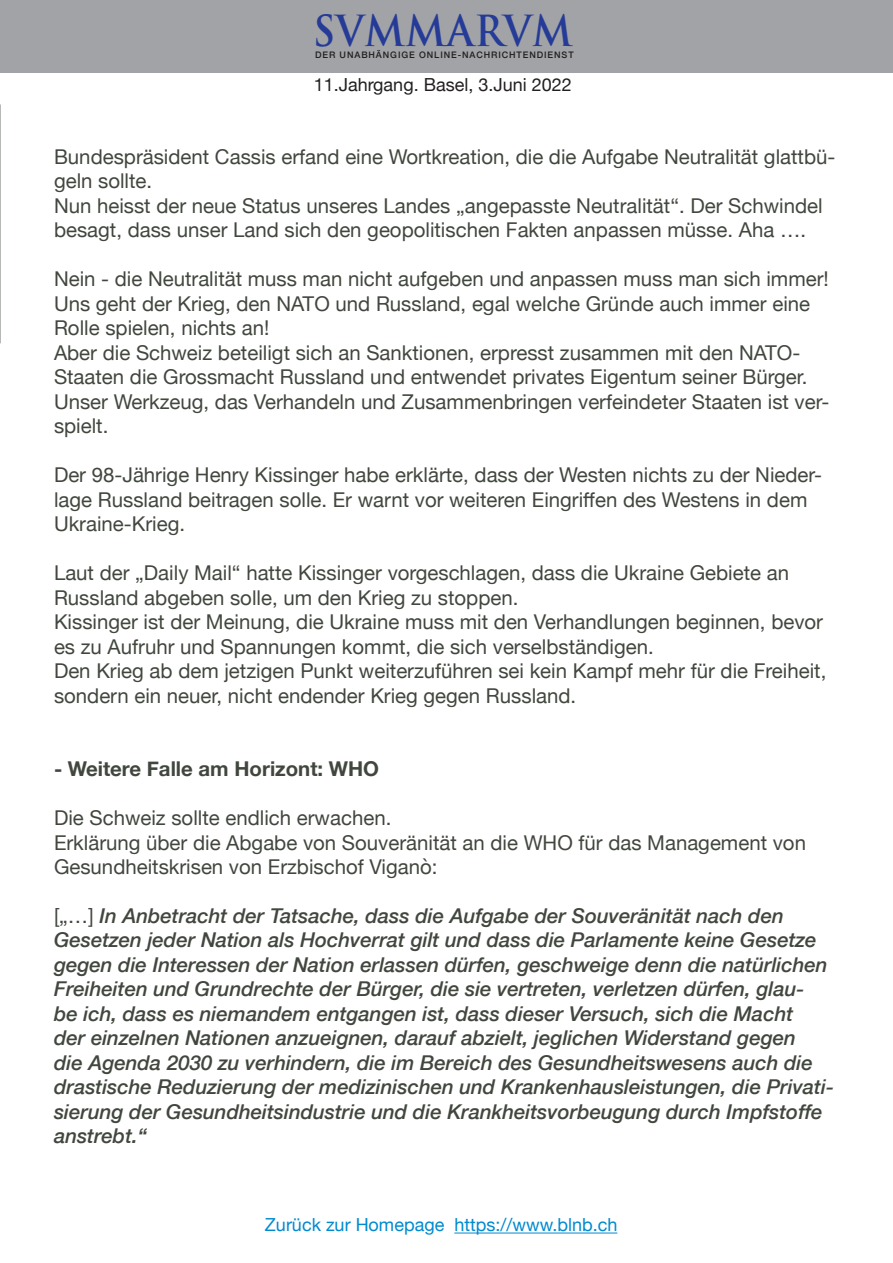
<style>
.page{position:relative;width:893px;height:1263px;background:#fff}
.page>*{position:absolute;margin:0;border:0;box-sizing:border-box;transform-origin:0 0}
.t1{font:700 41.7px "Trajan Pro";letter-spacing:.01em;color:#253b97;scale:.93 1}
.t2{font:20.4px/24.5px "Helvetica Neue";color:#41473e}
.t3{font:italic 500 20.4px/24.5px "Helvetica Neue";color:#41473e}
.t4{font:700 20.4px "Helvetica Neue";color:#41473e}
.t5{font:18px "Helvetica Neue";color:#008ad0}
.t6{font:18px "Helvetica Neue";color:#231f20}
.t7{font:500 9px "Helvetica Neue";letter-spacing:.1em;color:#231f20}
.s1{font-weight:400;font-style:normal}
</style>
<div class="page">
<hr style="left:454px;top:1232px;width:163px;height:1px;background:#008ad0">
<div style="left:0;top:1px;width:893px;height:72px;background:#a1a3a6"></div>
<svg style="left:0;top:105px;width:1px;height:238px"></svg>
<h1 class="t1" style="left:313px;top:5px;width:281px">SVMMARVM</h1>
<p class="t7" style="left:315px;top:47px;width:260px">DER UNABHÄNGIGE ONLINE-NACHRICHTENDIENST</p>
<p class="t6" style="left:314px;top:72px;width:259px">11.Jahrgang. Basel, 3.Juni 2022</p>
<p class="t2" style="left:54px;top:146px;width:783px">Bundespräsident Cassis erfand eine Wortkreation, die die Aufgabe Neutralität glattbü&shy;geln sollte.</p>
<p class="t2" style="left:54px;top:195px;width:770px">Nun heisst der neue Status unseres Landes „angepasste Neutralität“. Der Schwindel besagt, dass unser Land sich den geopolitischen Fakten anpassen müsse. Aha ….</p>
<p class="t2" style="left:54px;top:268px;width:776px">Nein - die Neutralität muss man nicht aufgeben und anpassen muss man sich immer!</p>
<p class="t2" style="left:54px;top:293px;width:758px">Uns geht der Krieg, den NATO und Russland, egal welche Gründe auch immer eine<br>Rolle spielen, nichts an!</p>
<p class="t2" style="left:54px;top:342px;width:755px">Aber die Schweiz beteiligt sich an Sanktionen, erpresst zusammen mit den NATO-<br>Staaten die Grossmacht Russland und entwendet privates Eigentum seiner Bürger.</p>
<p class="t2" style="left:54px;top:390px;width:777px">Unser Werkzeug, das Verhandeln und Zusammenbringen verfeindeter Staaten ist ver&shy;spielt.</p>
<p class="t2" style="left:54px;top:464px;width:770px">Der 98-Jährige Henry Kissinger habe erklärte, dass der Westen nichts zu der Nieder&shy;lage Russland beitragen solle. Er warnt vor weiteren Eingriffen des Westens in dem<br>Ukraine-Krieg.</p>
<p class="t2" style="left:54px;top:562px;width:737px">Laut der „Daily Mail“ hatte Kissinger vorgeschlagen, dass die Ukraine Gebiete an<br>Russland abgeben solle, um den Krieg zu stoppen.</p>
<p class="t2" style="left:54px;top:611px;width:771px">Kissinger ist der Meinung, die Ukraine muss mit den Verhandlungen beginnen, bevor es zu Aufruhr und Spannungen kommt, die sich verselbständigen.</p>
<p class="t2" style="left:54px;top:660px;width:774px">Den Krieg ab dem jetzigen Punkt weiterzuführen sei kein Kampf mehr für die Freiheit, sondern ein neuer, nicht endender Krieg gegen Russland.</p>
<p class="t4" style="left:54px;top:753px;width:327px">- Weitere Falle am Horizont: WHO</p>
<p class="t2" style="left:54px;top:807px;width:339px">Die Schweiz sollte endlich erwachen.</p>
<p class="t2" style="left:54px;top:831px;width:753px">Erklärung über die Abgabe von Souveränität an die WHO für das Management von<br>Gesundheitskrisen von Erzbischof Viganò:</p>
<p class="t3" style="left:54px;top:902px;width:781px"><span class="s1">[„…]</span> In Anbetracht der Tatsache, dass die Aufgabe der Souveränität nach den Gesetzen jeder Nation als Hochverrat gilt und dass die Parlamente keine Gesetze gegen die Interessen der Nation erlassen dürfen, geschweige denn die natürlichen Freiheiten und Grundrechte der Bürger, die sie vertreten, verletzen dürfen, glau-<br>be ich, dass es niemandem entgangen ist, dass dieser Versuch, sich die Macht<br>der einzelnen Nationen anzueignen, darauf abzielt, jeglichen Widerstand gegen<br>die Agenda 2030 zu verhindern, die im Bereich des Gesundheitswesens auch die drastische Reduzierung der medizinischen und Krankenhausleistungen, die Privati&shy;sierung der Gesundheitsindustrie und die Krankheitsvorbeugung durch Impfstoffe anstrebt.“</p>
<p class="t5" style="left:265px;top:1212px;width:354px">Zurück zur Homepage https://www.blnb.ch</p>
</div>
